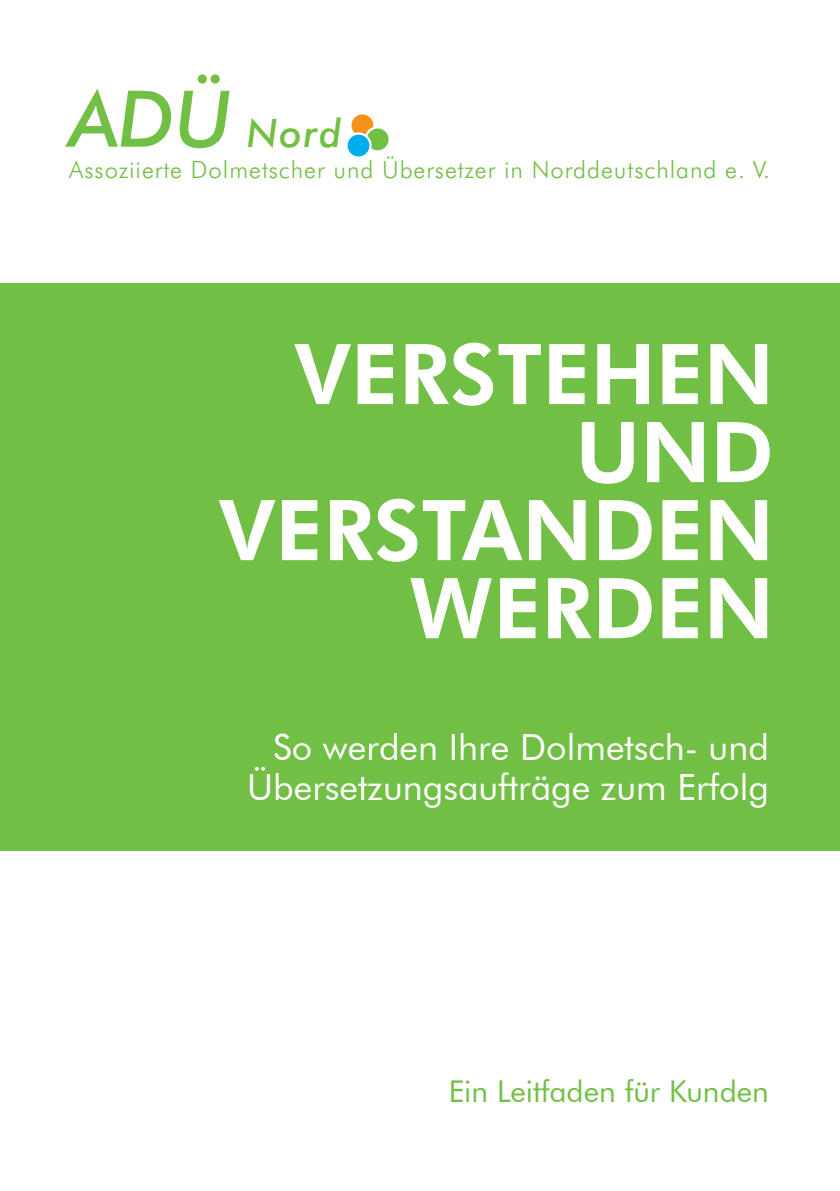
<style>
.page{position:relative;width:840px;height:1191px;background:#fff}
.page>*{position:absolute;margin:0;border:0;box-sizing:border-box;transform-origin:0 0}
.t1{font:800 84px/78px "Futura BT";color:#fff;text-align:right}
.t2{font:italic 500 39.2px "Futura BT";color:#71bf44}
.t3{font:36px/40px "Futura BT";color:#fff;text-align:right}
.t4{font:30px "Futura BT";color:#71bf44}
.t5{font:300 23.8px "Futura BT";letter-spacing:.04em;color:#71bf44}
.s1{font-size:78.2px}
</style>
<div class="page">
<div style="left:350px;top:113px;width:24px;height:24px;background:#f7931d;border-radius:50%"></div>
<div style="left:349px;top:112px;width:26px;height:26px;border:2px solid #fff;border-radius:50%"></div>
<div style="left:365px;top:127px;width:24px;height:24px;background:#71bf44;border-radius:50%"></div>
<div style="left:364px;top:126px;width:26px;height:26px;border:2px solid #fff;border-radius:50%"></div>
<div style="left:346px;top:134px;width:24px;height:23px;background:#00aeef;border-radius:50%"></div>
<div style="left:345px;top:132px;width:26px;height:27px;border:2px solid #fff;border-radius:50%"></div>
<div style="left:0;top:283px;width:839px;height:567px;background:#71bf44"></div>
<p class="t2" style="left:69px;top:109px;width:273px"><span class="s1">ADÜ</span> Nord</p>
<p class="t5" style="left:69px;top:155px;width:702px">Assoziierte Dolmetscher und Übersetzer in Norddeutschland e. V.</p>
<p class="t1" style="left:219px;top:334px;width:556px">VERSTEHEN<br>UND<br>VERSTANDEN<br>WERDEN</p>
<p class="t3" style="left:247px;top:727px;width:523px">So werden Ihre Dolmetsch- und<br>Übersetzungsaufträge zum Erfolg</p>
<p class="t4" style="left:448px;top:1072px;width:322px">Ein Leitfaden für Kunden</p>
</div>
